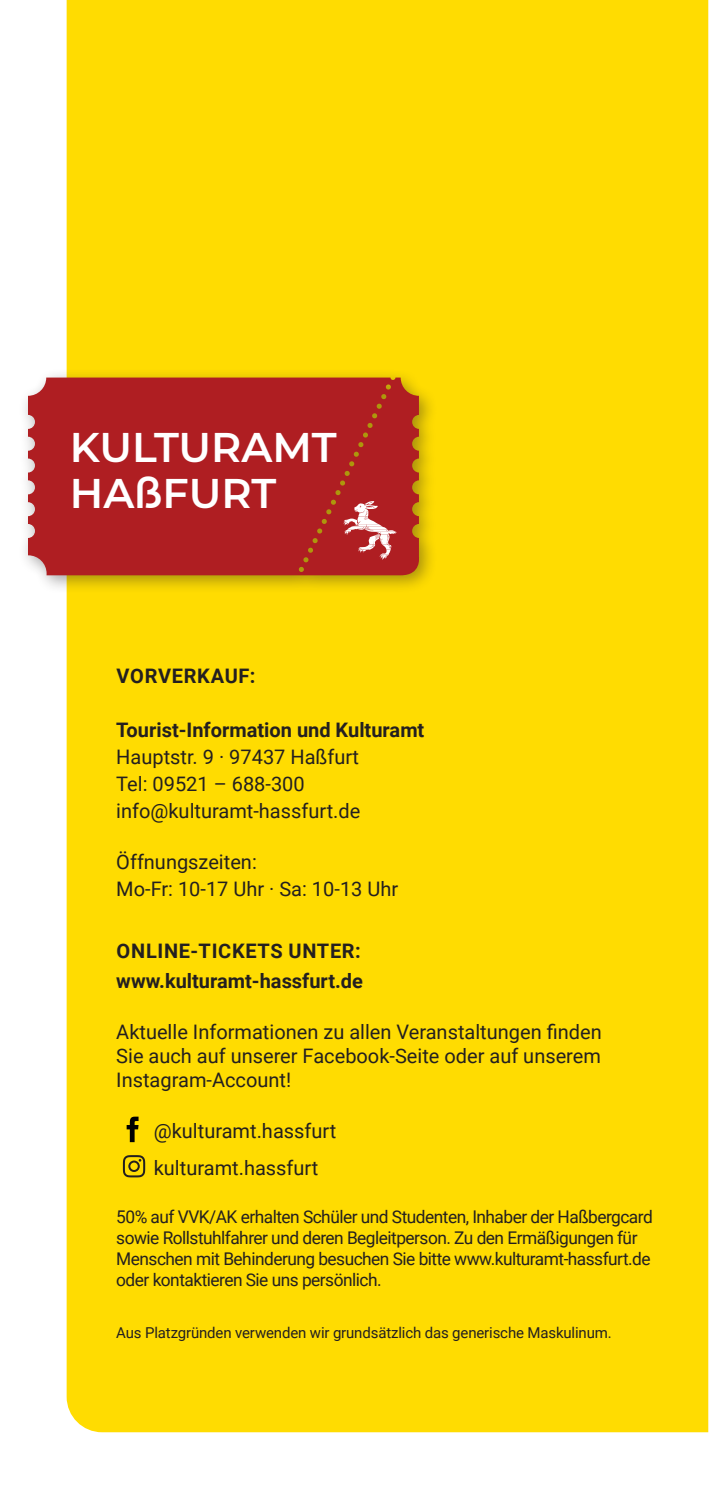
<style>
.page{position:relative;width:709px;height:1489px;background:#fff}
.page>*{position:absolute;margin:0;border:0;box-sizing:border-box;transform-origin:0 0}
.t1{font:600 41.25px/46.2px "Montserrat";color:#fff}
.t2{font:20px/27px "Roboto";color:#231f20}
.t3{font:700 20px/30px "Roboto";color:#231f20}
.t4{font:700 20px "Roboto";letter-spacing:.035em;color:#231f20}
.t5{font:17.5px/21px "Roboto";letter-spacing:-.03em;color:#231f20}
.t6{font:15px "Roboto";letter-spacing:-.01em;color:#231f20}
</style>
<div class="page">
<div style="left:67px;top:0;width:641px;height:1431px;background:#ffdc01"></div>
<div style="left:19px;top:368px;width:418px;height:225px;background:#231f20;opacity:.4"></div>
<div style="left:28px;top:377px;width:393px;height:198px;background:#af1e22"></div>
<svg style="left:344px;top:501px;width:52px;height:58px"></svg>
<svg style="left:127px;top:1116px;width:11px;height:26px"></svg>
<svg style="left:120px;top:1154px;width:25px;height:24px"></svg>
<h1 class="t1" style="left:70px;top:422px;width:268px">KULTURAMT<br>HAßFURT</h1>
<p class="t4" style="left:117px;top:661px;width:140px">VORVERKAUF:</p>
<p class="t3" style="left:116px;top:714px;width:309px">Tourist-Information und Kulturamt</p>
<p class="t2" style="left:116px;top:742px;width:246px">Hauptstr. 9 · 97437 Haßfurt<br>Tel: 09521 – 688-300 info@kulturamt-hassfurt.de</p>
<p class="t2" style="left:116px;top:847px;width:283px">Öffnungszeiten:<br>Mo-Fr: 10-17 Uhr · Sa: 10-13 Uhr</p>
<p class="t3" style="left:116px;top:934px;width:248px">ONLINE-TICKETS UNTER: www.kulturamt-hassfurt.de</p>
<p class="t2" style="left:116px;top:1018px;width:487px;line-height:24px;text-align:justify">Aktuelle Informationen zu allen Veranstaltungen finden Sie auch auf unserer Facebook-Seite oder auf unserem Instagram-Account!</p>
<p class="t2" style="left:154px;top:1110px;width:184px;line-height:37.5px">@kulturamt.hassfurt kulturamt.hassfurt</p>
<p class="t5" style="left:116px;top:1205px;width:538px">50% auf VVK/AK erhalten Schüler und Studenten, Inhaber der Haßbergcard sowie Rollstuhlfahrer und deren Begleitperson. Zu den Ermäßigungen für Menschen mit Behinderung besuchen Sie bitte www.kulturamt-hassfurt.de oder kontaktieren Sie uns persönlich.</p>
<p class="t6" style="left:116px;top:1321px;width:497px">Aus Platzgründen verwenden wir grundsätzlich das generische Maskulinum.</p>
</div>
